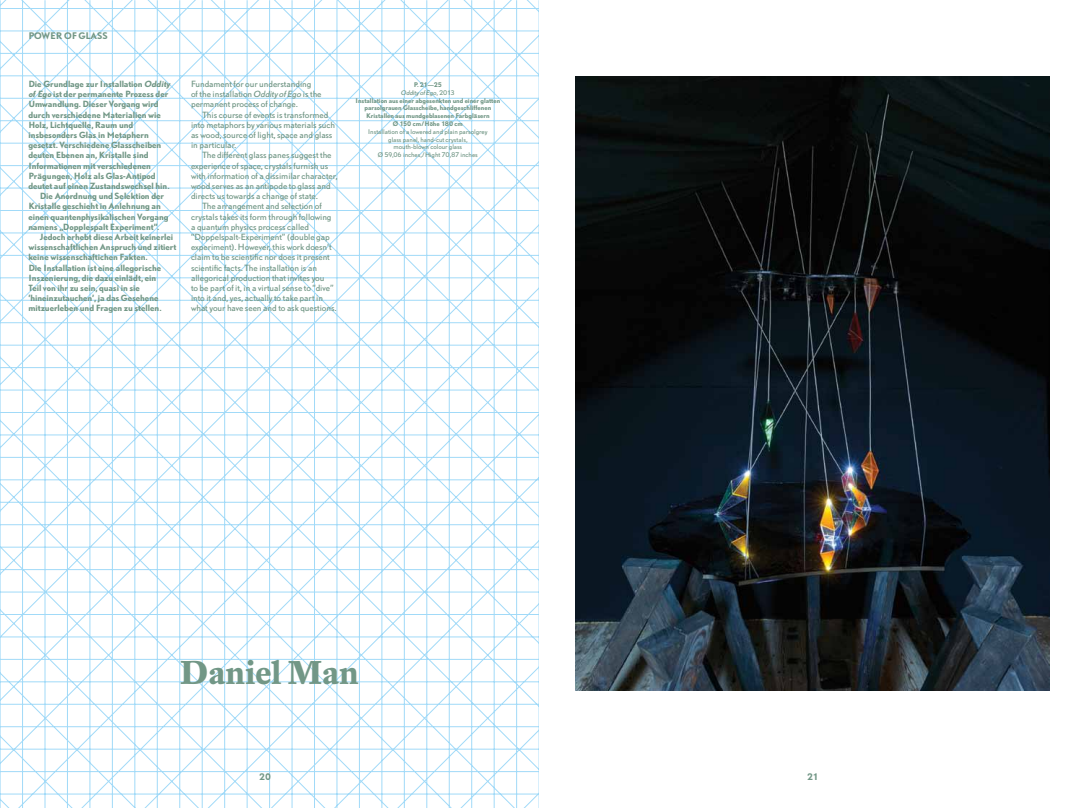
<style>
.page{position:relative;width:1078px;height:808px;background:#fff}
.page>*{position:absolute;margin:0;border:0;box-sizing:border-box;transform-origin:0 0}
.t1{font:700 32.5px "DTL Fleischmann T";color:#729786}
.t2{font:700 8.5px "DTL Nobel T";letter-spacing:-.015em;color:#729786}
.t3{font:8px/10.2px "DTL Nobel T";letter-spacing:-.005em;color:#729786}
.t4{font:700 8px "DTL Nobel T";letter-spacing:-.005em;color:#729786}
.t5{font:700 6px/7.8px "DTL Nobel T";color:#729786;text-align:center}
.t6{font:6px/7.8px "DTL Nobel T";letter-spacing:-.01em;color:#729786;text-align:center}
.s1{font-style:italic}
.s2{font-weight:400;font-style:italic}
.s3{font-weight:400}
</style>
<div class="page">
<svg style="left:0;top:0;width:539px;height:808px"></svg>
<img style="left:575px;top:77px;width:474px;height:613px">
<p class="t2" style="left:28px;top:30px;width:81px">Power of glass</p>
<p class="t4" style="left:28px;top:78px;width:145px">Die Grundlage zur Installation <span class="s1">Oddity</span></p>
<p class="t4" style="left:28px;top:89px;width:141px"><span class="s1">ofEgo</span> ist der permanente Prozess der</p>
<p class="t4" style="left:28px;top:99px;width:132px">Umwandlung. Dieser Vorgang wird</p>
<p class="t4" style="left:28px;top:109px;width:134px">durch verschiedene Materialien wie</p>
<p class="t4" style="left:28px;top:119px;width:106px">Holz, Lichtquelle, Raum und</p>
<p class="t4" style="left:28px;top:129px;width:122px">insbesonders Glas in Metaphern</p>
<p class="t4" style="left:28px;top:140px;width:134px">gesetzt. Verschiedene Glasscheiben</p>
<p class="t4" style="left:28px;top:150px;width:122px">deuten E benen an, Kristalle sind</p>
<p class="t4" style="left:28px;top:160px;width:124px">Informationen mit verschiedenen</p>
<p class="t4" style="left:28px;top:170px;width:129px">Prägungen, Holz als Glas-Antipod</p>
<p class="t4" style="left:28px;top:180px;width:142px">deutet auf einen Zustandswechsel hin.</p>
<p class="t4" style="left:40px;top:191px;width:126px">Die Anordnung und Selektion der</p>
<p class="t4" style="left:28px;top:201px;width:134px">Kristalle geschieht in Anlehnung an</p>
<p class="t4" style="left:28px;top:211px;width:142px">einen quantenphysikalischen Vorgang</p>
<p class="t4" style="left:28px;top:221px;width:132px">namens „Dopplespalt Experiment”.</p>
<p class="t4" style="left:40px;top:231px;width:135px">Jedoch erhebt diese Arbeit keinerlei</p>
<p class="t4" style="left:28px;top:242px;width:150px">wissenschaftlichen Anspruch und zitiert</p>
<p class="t4" style="left:28px;top:252px;width:121px">keine wissenschaftichen Fakten.</p>
<p class="t4" style="left:28px;top:262px;width:134px">Die Installation ist eine allegorische</p>
<p class="t4" style="left:28px;top:272px;width:129px">Inszenierung, die dazu einlädt, ein</p>
<p class="t4" style="left:28px;top:282px;width:113px">Teil von ihr zu sein, quasi in sie</p>
<p class="t4" style="left:28px;top:293px;width:132px">’hineinzutauchen’, ja das Gesehene</p>
<p class="t4" style="left:28px;top:303px;width:134px">mitzuerleben und Fragen zu stellen.</p>
<p class="t3" style="left:191px;top:79px;width:132px">Fundament for our understanding<br>of the installation <span class="s1">Oddity of Ego</span> is the permanent process of change.</p>
<p class="t3" style="left:191px;top:109px;width:145px;text-indent:11px">This course of events is transformed into metaphors by various materials such as wood, source of light, space and glass in particular.</p>
<p class="t3" style="left:202px;top:150px;width:131px">The different glass panes suggest the</p>
<p class="t3" style="left:191px;top:160px;width:139px">experience of space, crystals furnish us</p>
<p class="t3" style="left:191px;top:170px;width:148px">with information of a dissimilar character,</p>
<p class="t3" style="left:191px;top:181px;width:141px">wood serves as an antipode to glass and</p>
<p class="t3" style="left:191px;top:191px;width:128px">directs us towards a change of state.</p>
<p class="t3" style="left:202px;top:201px;width:121px">The arrangement and selection of</p>
<p class="t3" style="left:191px;top:211px;width:142px">crystals takes its form through following</p>
<p class="t3" style="left:191px;top:221px;width:119px">a quantum physics process called</p>
<p class="t3" style="left:191px;top:232px;width:140px">“Doppelspalt-Experiment” (double gap</p>
<p class="t3" style="left:191px;top:242px;width:142px">experiment). However, this work doesn’t</p>
<p class="t3" style="left:191px;top:252px;width:140px">claim to be scientific nor does it present</p>
<p class="t3" style="left:191px;top:262px;width:127px">scientific facts. The installation is an</p>
<p class="t3" style="left:191px;top:272px;width:135px">allegorical production that invites you</p>
<p class="t3" style="left:191px;top:283px;width:144px">to be part of it, in a virtual sense to “dive”</p>
<p class="t3" style="left:191px;top:293px;width:133px">into it and, yes, actually to take part in</p>
<p class="t3" style="left:191px;top:303px;width:147px">what your have seen and to ask questions.</p>
<p class="t5" style="left:355px;top:80px;width:146px">P. 21—25<br><span class="s2">Oddity of Ego</span><span class="s3">, 2013<br></span>Installation aus einer abgesenkten und einer glatten parsolgrauen Glasscheibe, handgeschliffenen<br>Kristallen aus mundgeblasenen Farbgläsern<br>Ø 150 cm/Höhe 180 cm</p>
<p class="t6" style="left:368px;top:127px;width:121px">Installation of a lowered and plain parsolgrey glass panel, hand-cut crystals,<br>mouth-blown colour glass<br>Ø 59,06 inches,/Hight 70,87 inches</p>
<h1 class="t1" style="left:180px;top:652px;width:180px">Daniel Man</h1>
<p class="t2" style="left:259px;top:770px;width:13px">20</p>
<p class="t2" style="left:807px;top:770px;width:13px">21</p>
</div>
